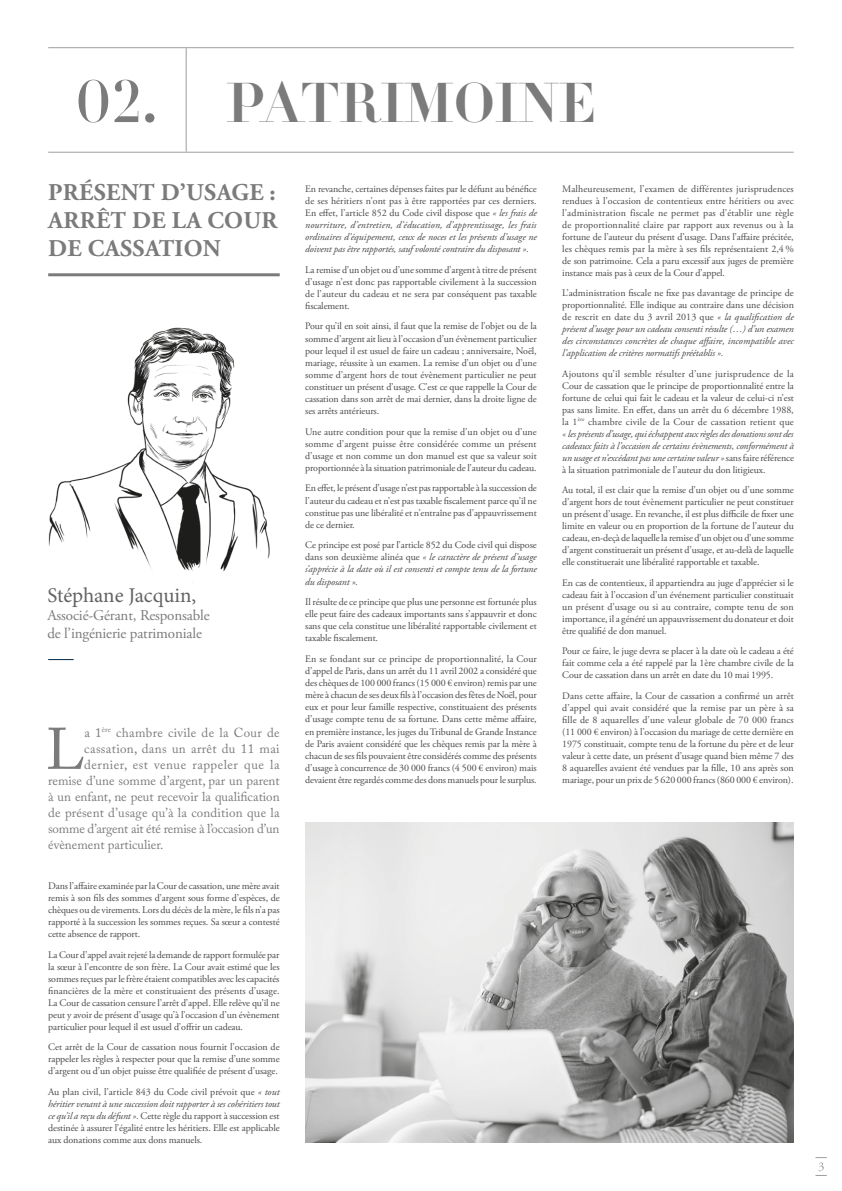
<style>
.page{position:relative;width:842px;height:1191px;background:#fff}
.page>*{position:absolute;margin:0;border:0;box-sizing:border-box;transform-origin:0 0}
.t1{font:58px "Adobe Caslon Pro";color:#7c7b7b}
.t2{font:48.9px "Perla Alternate";letter-spacing:.02em;color:#7c7b7b}
.t3{font:700 24px/28px "Adobe Garamond Pro";letter-spacing:.015em;color:#7c7b7b;text-align:justify}
.t4{font:21px "Minion Pro";letter-spacing:-.005em;color:#646363}
.t5{font:15px/18px "Adobe Garamond Pro";letter-spacing:-.01em;color:#7c7b7b}
.t6{font:13px "Adobe Caslon Pro";color:#7c7b7b}
.t7{font:13px "Adobe Caslon Pro";letter-spacing:.025em;color:#7c7b7b}
.t8{font:13px "Adobe Caslon Pro";letter-spacing:.035em;color:#7c7b7b}
.t9{font:10px/12px "Adobe Garamond Pro";letter-spacing:-.01em;color:#4a4a49;text-align:justify}
.t10{font:italic 10px/12.1px "Adobe Garamond Pro";letter-spacing:-.01em;color:#4a4a49;text-align:justify}
.s1{font-family:"Perla";font-size:52.3px}
.s2{font-style:normal}
.s3{font-style:italic}
</style>
<div class="page">
<hr style="left:48px;top:47px;width:746px;height:1px;background:#9d9d9c">
<hr style="left:48px;top:152px;width:746px;height:1px;background:#9d9d9c">
<hr style="left:186px;top:48px;width:1px;height:104px;background:#9d9d9c">
<svg style="left:815px;top:1157px;width:12px;height:19px"></svg>
<hr style="left:48px;top:273px;width:232px;height:3px;background:#7c7b7b">
<svg style="left:48px;top:659px;width:26px;height:1px"></svg>
<img style="left:48px;top:327px;width:222px;height:245px">
<img style="left:305px;top:822px;width:489px;height:320px">
<h2 class="t2" style="left:76px;top:69px;width:520px"><span class="s1">02.</span> PATRIMOINE</h2>
<h3 class="t3" style="left:48px;top:179px;width:231px">PRÉSENT D’USAGE :<br>ARRÊT DE LA COUR DE CASSATION</h3>
<p class="t10" style="left:305px;top:183px;width:233px"><span class="s2">En revanche, certaines dépenses faites par le défunt au bénéfice de ses héritiers n’ont pas à être rapportées par ces derniers.<br>En effet, l’article 852 du Code civil dispose que</span> « les frais de nourriture, d’entretien, d’éducation, d’apprentissage, les frais ordinaires d’équipement, ceux de noces et les présents d’usage ne doivent pas être rapportés, sauf volonté contraire du disposant ».</p>
<p class="t9" style="left:305px;top:264px;width:233px">La remise d’un objet ou d’une somme d’argent à titre de présent d’usage n’est donc pas rapportable civilement à la succession de l’auteur du cadeau et ne sera par conséquent pas taxable fiscalement.</p>
<p class="t9" style="left:305px;top:320px;width:233px">Pour qu’il en soit ainsi, il faut que la remise de l’objet ou de la somme d’argent ait lieu à l’occasion d’un évènement particulier pour lequel il est usuel de faire un cadeau ; anniversaire, Noël, mariage, réussite à un examen. La remise d’un objet ou d’une somme d’argent hors de tout évènement particulier ne peut constituer un présent d’usage. C’est ce que rappelle la Cour de cassation dans son arrêt de mai dernier, dans la droite ligne de ses arrêts antérieurs.</p>
<p class="t9" style="left:305px;top:426px;width:233px">Une autre condition pour que la remise d’un objet ou d’une somme d’argent puisse être considérée comme un présent d’usage et non comme un don manuel est que sa valeur soit proportionnée à la situation patrimoniale de l’auteur du cadeau.</p>
<p class="t9" style="left:305px;top:482px;width:233px">En effet, le présent d’usage n’est pas rapportable à la succession de l’auteur du cadeau et n’est pas taxable fiscalement parce qu’il ne constitue pas une libéralité et n’entraîne pas d’appauvrissement de ce dernier.</p>
<p class="t10" style="left:305px;top:539px;width:233px"><span class="s2">Ce principe est posé par l’article 852 du Code civil qui dispose dans son deuxième alinéa que</span> « le caractère de présent d’usage s’apprécie à la date où il est consenti et compte tenu de la fortune du disposant ».</p>
<p class="t9" style="left:305px;top:596px;width:233px">Il résulte de ce principe que plus une personne est fortunée plus elle peut faire des cadeaux importants sans s’appauvrir et donc sans que cela constitue une libéralité rapportable civilement et taxable fiscalement.</p>
<p class="t9" style="left:305px;top:653px;width:233px">En se fondant sur ce principe de proportionnalité, la Cour d’appel de Paris, dans un arrêt du 11 avril 2002 a considéré que des chèques de 100 000 francs (15 000 € environ) remis par une mère à chacun de ses deux fils à l’occasion des fêtes de Noël, pour eux et pour leur famille respective, constituaient des présents d’usage compte tenu de sa fortune. Dans cette même affaire, en première instance, les juges du Tribunal de Grande Instance de Paris avaient considéré que les chèques remis par la mère à chacun de ses fils pouvaient être considérés comme des présents d’usage à concurrence de 30 000 francs (4 500 € environ) mais devaient être regardés comme des dons manuels pour le surplus.</p>
<h3 class="t4" style="left:47px;top:581px;width:150px">Stéphane Jacquin,</h3>
<h3 class="t5" style="left:47px;top:607px;width:164px">Associé-Gérant, Responsable de l’ingénierie patrimoniale</h3>
<h1 class="t1" style="left:46px;top:715px;width:40px">L</h1>
<h3 class="t7" style="left:84px;top:724px;width:197px">a 1<sup>ère</sup> chambre civile de la Cour de</h3>
<h3 class="t7" style="left:84px;top:740px;width:197px">cassation, dans un arrêt du 11 mai</h3>
<h3 class="t8" style="left:84px;top:756px;width:197px">dernier, est venue rappeler que la</h3>
<h3 class="t6" style="left:48px;top:772px;width:233px">remise d’une somme d’argent, par un parent</h3>
<h3 class="t6" style="left:48px;top:788px;width:233px">à un enfant, ne peut recevoir la qualification</h3>
<h3 class="t6" style="left:48px;top:804px;width:233px">de présent d’usage qu’à la condition que la</h3>
<h3 class="t6" style="left:48px;top:820px;width:233px">somme d’argent ait été remise à l’occasion d’un</h3>
<h3 class="t6" style="left:48px;top:836px;width:117px">évènement particulier.</h3>
<p class="t9" style="left:48px;top:880px;width:233px">Dans l’affaire examinée par la Cour de cassation, une mère avait remis à son fils des sommes d’argent sous forme d’espèces, de chèques ou de virements. Lors du décès de la mère, le fils n’a pas rapporté à la succession les sommes reçues. Sa sœur a contesté cette absence de rapport.</p>
<p class="t9" style="left:48px;top:949px;width:233px">La Cour d’appel avait rejeté la demande de rapport formulée par la sœur à l’encontre de son frère. La Cour avait estimé que les sommes reçues par le frère étaient compatibles avec les capacités financières de la mère et constituaient des présents d’usage.<br>La Cour de cassation censure l’arrêt d’appel. Elle relève qu’il ne peut y avoir de présent d’usage qu’à l’occasion d’un évènement particulier pour lequel il est usuel d’offrir un cadeau.</p>
<p class="t9" style="left:48px;top:1041px;width:233px">Cet arrêt de la Cour de cassation nous fournit l’occasion de rappeler les règles à respecter pour que la remise d’une somme d’argent ou d’un objet puisse être qualifiée de présent d’usage.</p>
<p class="t9" style="left:48px;top:1086px;width:233px">Au plan civil, l’article 843 du Code civil prévoit que <span class="s3">« tout héritier venant à une succession doit rapporter à ses cohéritiers tout ce qu’il a reçu du défunt ».</span> Cette règle du rapport à succession est destinée à assurer l’égalité entre les héritiers. Elle est applicable aux donations comme aux dons manuels.</p>
<p class="t9" style="left:562px;top:183px;width:233px">Malheureusement, l’examen de différentes jurisprudences rendues à l’occasion de contentieux entre héritiers ou avec l’administration fiscale ne permet pas d’établir une règle de proportionnalité claire par rapport aux revenus ou à la fortune de l’auteur du présent d’usage. Dans l’affaire précitée, les chèques remis par la mère à ses fils représentaient 2,4 % de son patrimoine. Cela a paru excessif aux juges de première instance mais pas à ceux de la Cour d’appel.</p>
<p class="t10" style="left:562px;top:287px;width:233px"><span class="s2">L’administration fiscale ne fixe pas davantage de principe de proportionnalité. Elle indique au contraire dans une décision de rescrit en date du 3 avril 2013 que</span> « la qualification de présent d’usage pour un cadeau consenti résulte (…) d’un examen des circonstances concrètes de chaque affaire, incompatible avec l’application de critères normatifs préétablis ».</p>
<p class="t9" style="left:562px;top:368px;width:233px">Ajoutons qu’il semble résulter d’une jurisprudence de la Cour de cassation que le principe de proportionnalité entre la fortune de celui qui fait le cadeau et la valeur de celui-ci n’est pas sans limite. En effet, dans un arrêt du 6 décembre 1988, la 1<sup>ère</sup> chambre civile de la Cour de cassation retient que <span class="s3">« les présents d’usage, qui échappent aux règles des donations sont des cadeaux faits à l’occasion de certains évènements, conformément à un usage et n’excédant pas une certaine valeur »</span> sans faire référence à la situation patrimoniale de l’auteur du don litigieux.</p>
<p class="t9" style="left:562px;top:484px;width:233px">Au total, il est clair que la remise d’un objet ou d’une somme d’argent hors de tout évènement particulier ne peut constituer un présent d’usage. En revanche, il est plus difficile de fixer une limite en valeur ou en proportion de la fortune de l’auteur du cadeau, en-deçà de laquelle la remise d’un objet ou d’une somme d’argent constituerait un présent d’usage, et au-delà de laquelle elle constituerait une libéralité rapportable et taxable.</p>
<p class="t9" style="left:562px;top:577px;width:233px">En cas de contentieux, il appartiendra au juge d’apprécier si le cadeau fait à l’occasion d’un événement particulier constituait un présent d’usage ou si au contraire, compte tenu de son importance, il a généré un appauvrissement du donateur et doit être qualifié de don manuel.</p>
<p class="t9" style="left:562px;top:645px;width:233px">Pour ce faire, le juge devra se placer à la date où le cadeau a été fait comme cela a été rappelé par la 1ère chambre civile de la Cour de cassation dans un arrêt en date du 10 mai 1995.</p>
<p class="t9" style="left:562px;top:690px;width:233px">Dans cette affaire, la Cour de cassation a confirmé un arrêt d’appel qui avait considéré que la remise par un père à sa fille de 8 aquarelles d’une valeur globale de 70 000 francs (11 000 € environ) à l’occasion du mariage de cette dernière en 1975 constituait, compte tenu de la fortune du père et de leur valeur à cette date, un présent d’usage quand bien même 7 des 8 aquarelles avaient été vendues par la fille, 10 ans après son mariage, pour un prix de 5 620 000 francs (860 000 € environ).</p>
</div>
